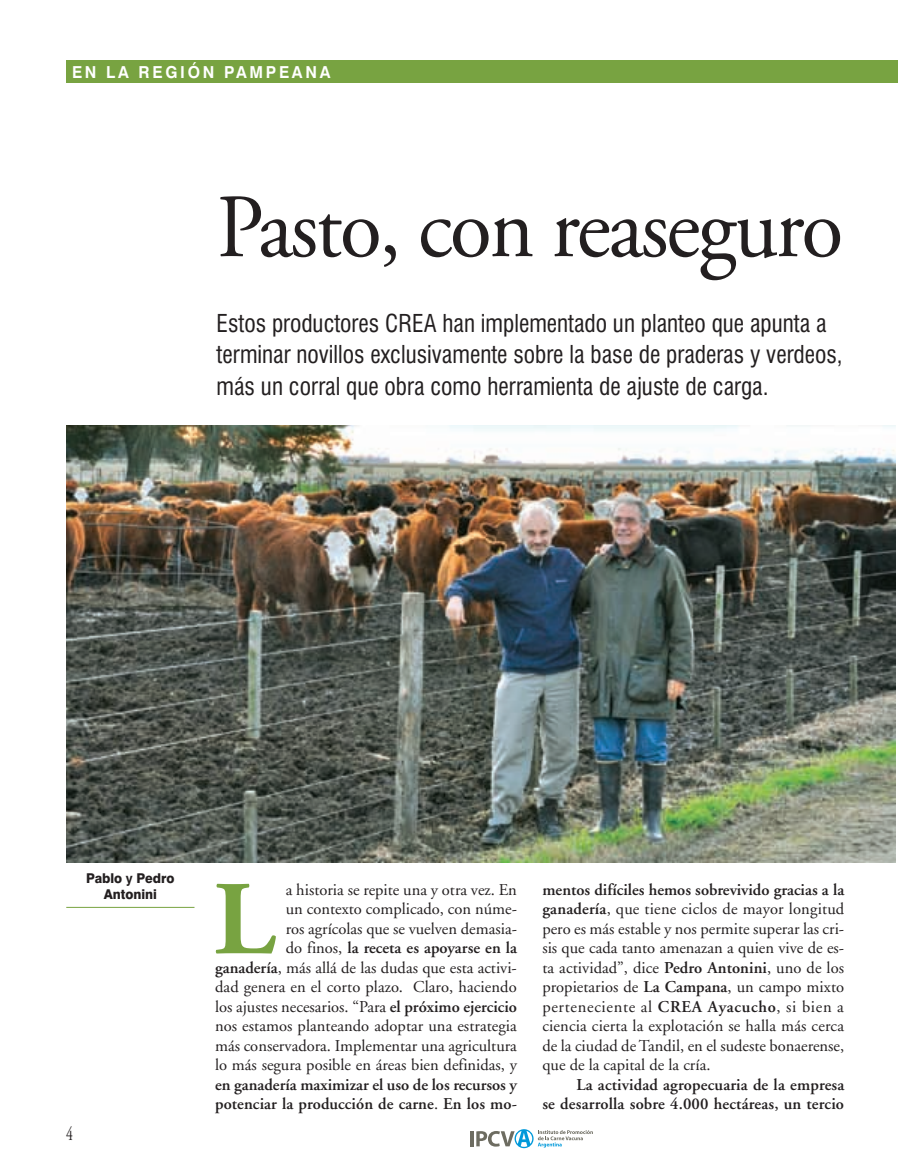
<style>
.page{position:relative;width:898px;height:1175px;background:#fff}
.page>*{position:absolute;margin:0;border:0;box-sizing:border-box;transform-origin:0 0}
.t1{font:700 104.7px "Adobe Garamond";color:#78a341}
.t2{font:90px "Adobe Garamond";letter-spacing:-.025em;color:#231f20;scale:.95 1}
.t3{font:condensed 24px/31.5px "Swiss 721 BT";color:#231f20}
.t4{font:19.5px "Adobe Garamond";color:#231f20;scale:.7 1}
.t5{font:16.5px/19.5px "Adobe Garamond";color:#231f20;text-align:right}
.t6{font:600 16.5px/19.5px "Adobe Garamond";letter-spacing:.005em;color:#231f20}
.t7{font:700 16.5px "Swiss 721 BT";letter-spacing:.17em;color:#fff;scale:.95 1}
.t8{font:800 13.5px/15px "Swiss 721 BT";color:#231f20;text-align:center;scale:.95 1}
.s1{font-weight:700}
.s2{font-weight:600}
.s3{font-weight:400}
</style>
<div class="page">
<img style="left:66px;top:60px;width:832px;height:1089px">
<p class="t7" style="left:72px;top:66px;width:273px">EN LA REGIÓN PAMPEANA</p>
<h2 class="t2" style="left:217px;top:191px;width:661px">Pasto, con reaseguro</h2>
<h3 class="t3" style="left:217px;top:309px;width:628px">Estos productores CREA han implementado un planteo que apunta a terminar novillos exclusivamente sobre la base de praderas y verdeos, más un corral que obra como herramienta de ajuste de carga.</h3>
<p class="t8" style="left:86px;top:872px;width:94px">Pablo <span class="s1">y</span> Pedro<br>Antonini</p>
<p class="t4" style="left:66px;top:1125px;width:11px">4</p>
<p class="t5" style="left:215px;top:881px;width:303px">a historia se repite una y otra vez. En<br>un contexto complicado, con núme-<br>ros agrícolas que se vuelven demasia-<br>do finos, <span class="s2">la receta es apoyarse en la ganadería</span>, más allá de las dudas que esta activi&shy;dad genera en el corto plazo. Claro, haciendo los ajustes necesarios. “Para <span class="s2">el próximo ejercicio </span>nos estamos planteando adoptar una estrategia más conservadora. Implementar una agricultura lo más segura posible en áreas bien definidas, y</p>
<p class="t6" style="left:215px;top:1076px;width:303px">en ganadería maximizar el uso de los recursos y potenciar la producción de carne<span class="s3">.</span> En los mo-</p>
<h1 class="t1" style="left:214px;top:877px;width:63px">L</h1>
<p class="t5" style="left:542px;top:881px;width:303px;text-align:justify"><span class="s2">mentos difíciles hemos sobrevivido gracias a la ganadería</span>, que tiene ciclos de mayor longitud pero es más estable y nos permite superar las cri&shy;sis que cada tanto amenazan a quien vive de es&shy;ta actividad”, dice <span class="s2">Pedro Antonini</span>, uno de los propietarios de <span class="s2">La Campana</span>, un campo mixto perteneciente al <span class="s2">CREA Ayacucho</span>, si bien a ciencia cierta la explotación se halla más cerca de la ciudad de Tandil, en el sudeste bonaerense, que de la capital de la cría.</p>
<p class="t6" style="left:542px;top:1076px;width:303px;text-align:right">La actividad agropecuaria de la empresa<br>se desarrolla sobre 4.000 hectáreas, un tercio</p>
</div>
